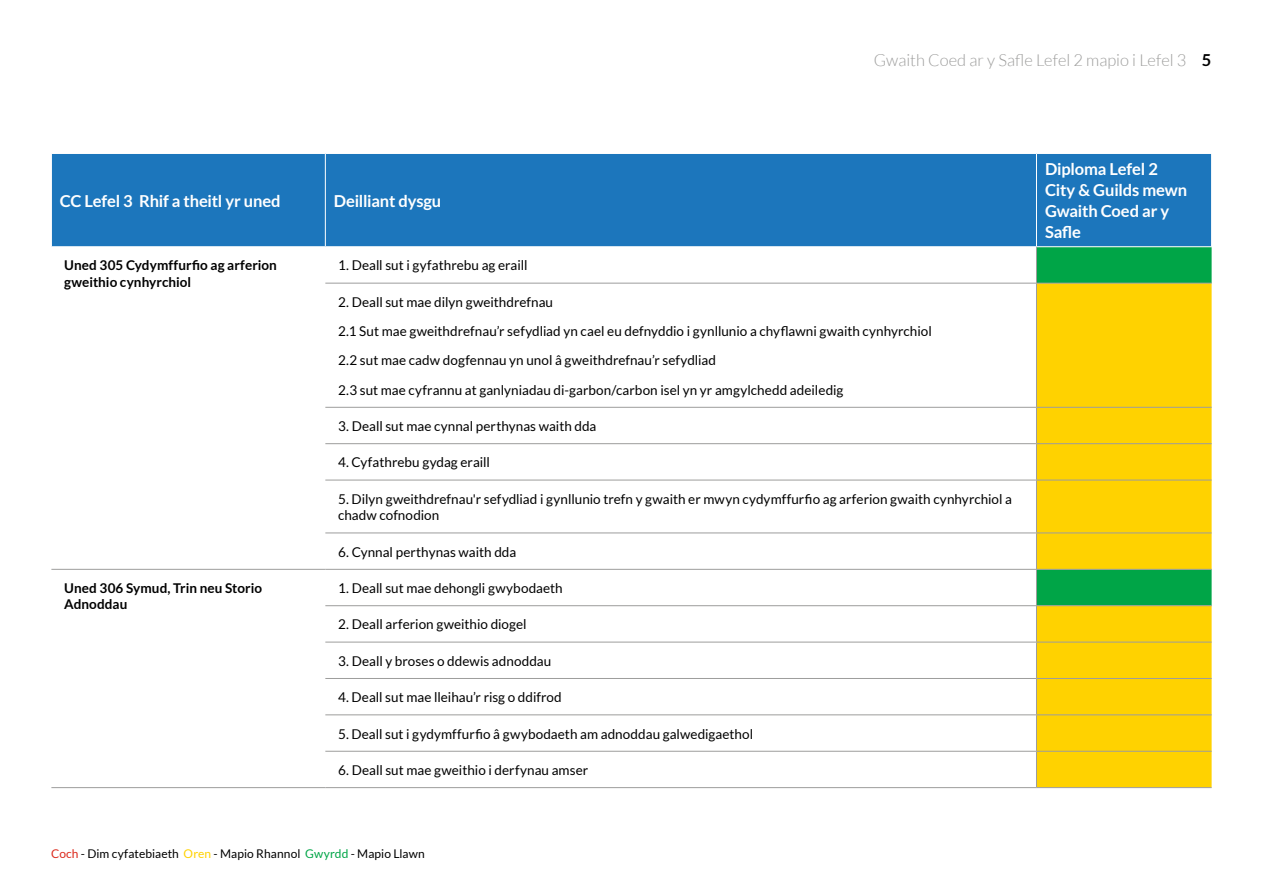
<style>
.page{position:relative;width:1263px;height:893px;background:#fff}
.page>*{position:absolute;margin:0;border:0;box-sizing:border-box;transform-origin:0 0}
.t1{font:700 16.5px/21px "Lato";letter-spacing:-.01em;color:#fff}
.t2{font:300 16.5px "Lato";color:#9d9d9c}
.t3{font:13.5px/29.2px "Lato";color:#000}
.t4{font:700 13.5px/16.5px "Lato";letter-spacing:.005em;color:#000}
.t5{font:12px "Lato";letter-spacing:.005em;color:#000}
.s1{font-weight:700;color:#000}
.s2{color:#db291c}
.s3{color:#ffd200}
.s4{color:#00a547}
</style>
<div class="page">
<div style="left:52px;top:154px;width:1159px;height:92px;background:#1c76bc"></div>
<div style="left:1037px;top:247px;width:174px;height:36px;background:#00a547"></div>
<svg style="left:1037px;top:284px;width:174px;height:503px;background:#ecce05"></svg>
<hr style="left:325px;top:283px;width:711px;height:1px;background:#9d9d9c">
<hr style="left:1036px;top:283px;width:175px;height:1px;background:#9d9d9c">
<hr style="left:325px;top:407px;width:711px;height:1px;background:#9d9d9c">
<hr style="left:1036px;top:407px;width:175px;height:1px;background:#9d9d9c">
<hr style="left:325px;top:443px;width:711px;height:1px;background:#9d9d9c">
<hr style="left:1036px;top:443px;width:175px;height:1px;background:#9d9d9c">
<hr style="left:325px;top:480px;width:711px;height:1px;background:#9d9d9c">
<hr style="left:1036px;top:480px;width:175px;height:1px;background:#9d9d9c">
<hr style="left:325px;top:533px;width:711px;height:1px;background:#9d9d9c">
<hr style="left:1036px;top:533px;width:175px;height:1px;background:#9d9d9c">
<hr style="left:325px;top:569px;width:711px;height:1px;background:#9d9d9c">
<hr style="left:1036px;top:569px;width:175px;height:1px;background:#9d9d9c">
<hr style="left:325px;top:605px;width:711px;height:1px;background:#9d9d9c">
<hr style="left:1036px;top:605px;width:175px;height:1px;background:#9d9d9c">
<hr style="left:325px;top:642px;width:711px;height:1px;background:#9d9d9c">
<hr style="left:1036px;top:642px;width:175px;height:1px;background:#9d9d9c">
<hr style="left:325px;top:678px;width:711px;height:1px;background:#9d9d9c">
<hr style="left:1036px;top:678px;width:175px;height:1px;background:#9d9d9c">
<hr style="left:325px;top:714px;width:711px;height:1px;background:#9d9d9c">
<hr style="left:1036px;top:714px;width:175px;height:1px;background:#9d9d9c">
<hr style="left:325px;top:751px;width:711px;height:1px;background:#9d9d9c">
<hr style="left:1036px;top:751px;width:175px;height:1px;background:#9d9d9c">
<hr style="left:325px;top:787px;width:711px;height:1px;background:#9d9d9c">
<hr style="left:1036px;top:787px;width:175px;height:1px;background:#9d9d9c">
<hr style="left:325px;top:154px;width:1px;height:92px;background:#fff">
<hr style="left:51px;top:569px;width:274px;height:1px;background:#9d9d9c">
<hr style="left:51px;top:787px;width:274px;height:1px;background:#9d9d9c">
<hr style="left:1036px;top:247px;width:1px;height:36px;background:#9d9d9c">
<hr style="left:1036px;top:283px;width:1px;height:124px;background:#9d9d9c">
<hr style="left:1036px;top:408px;width:1px;height:35px;background:#9d9d9c">
<hr style="left:1036px;top:444px;width:1px;height:36px;background:#9d9d9c">
<hr style="left:1036px;top:480px;width:1px;height:53px;background:#9d9d9c">
<hr style="left:1036px;top:533px;width:1px;height:36px;background:#9d9d9c">
<hr style="left:1036px;top:570px;width:1px;height:35px;background:#9d9d9c">
<hr style="left:1036px;top:606px;width:1px;height:36px;background:#9d9d9c">
<hr style="left:1036px;top:642px;width:1px;height:36px;background:#9d9d9c">
<hr style="left:1036px;top:679px;width:1px;height:35px;background:#9d9d9c">
<hr style="left:1036px;top:715px;width:1px;height:36px;background:#9d9d9c">
<hr style="left:1036px;top:752px;width:1px;height:35px;background:#9d9d9c">
<hr style="left:1036px;top:154px;width:1px;height:92px;background:#fff">
<p class="t1" style="left:60px;top:190px;width:222px">CC Lefel 3 Rhif a theitl yr uned</p>
<p class="t1" style="left:334px;top:190px;width:109px">Deilliant dysgu</p>
<p class="t2" style="left:874px;top:52px;width:339px">Gwaith Coed ar y Safle Lefel 2 mapio i Lefel 3 <span class="s1">5</span></p>
<p class="t1" style="left:1045px;top:158px;width:144px">Diploma Lefel 2<br>City &amp; Guilds mewn<br>Gwaith Coed ar y<br>Safle</p>
<p class="t4" style="left:64px;top:257px;width:214px">Uned 305 Cydymffurfio ag arferion gweithio cynhyrchiol</p>
<p class="t3" style="left:338px;top:251px;width:191px">1. Deall sut i gyfathrebu ag eraill</p>
<p class="t3" style="left:338px;top:287px;width:595px">2. Deall sut mae dilyn gweithdrefnau<br>2.1 Sut mae gweithdrefnau’r sefydliad yn cael eu defnyddio i gynllunio a chyflawni gwaith cynhyrchiol 2.2 sut mae cadw dogfennau yn unol â gweithdrefnau’r sefydliad<br>2.3 sut mae cyfrannu at ganlyniadau di-garbon/carbon isel yn yr amgylchedd adeiledig</p>
<p class="t3" style="left:338px;top:411px;width:260px">3. Deall sut mae cynnal perthynas waith dda</p>
<p class="t3" style="left:338px;top:448px;width:153px">4. Cyfathrebu gydag eraill</p>
<p class="t3" style="left:338px;top:490px;width:675px;line-height:16.5px">5. Dilyn gweithdrefnau'r sefydliad i gynllunio trefn y gwaith er mwyn cydymffurfio ag arferion gwaith cynhyrchiol a chadw cofnodion</p>
<p class="t3" style="left:338px;top:537px;width:180px">6. Cynnal perthynas waith dda</p>
<p class="t4" style="left:64px;top:580px;width:199px">Uned 306 Symud, Trin neu Storio<br>Adnoddau</p>
<p class="t3" style="left:338px;top:573px;width:226px">1. Deall sut mae dehongli gwybodaeth</p>
<p class="t3" style="left:338px;top:610px;width:190px">2. Deall arferion gweithio diogel</p>
<p class="t3" style="left:338px;top:646px;width:215px">3. Deall y broses o ddewis adnoddau</p>
<p class="t3" style="left:338px;top:682px;width:225px">4. Deall sut mae lleihau’r risg o ddifrod</p>
<p class="t3" style="left:338px;top:719px;width:417px">5. Deall sut i gydymffurfio â gwybodaeth am adnoddau galwedigaethol</p>
<p class="t3" style="left:338px;top:755px;width:252px">6. Deall sut mae gweithio i derfynau amser</p>
<p class="t5" style="left:51px;top:847px;width:375px"><span class="s2">Coch</span> - Dim cyfatebiaeth <span class="s3">Oren</span> - Mapio Rhannol <span class="s4">Gwyrdd</span> - Mapio Llawn</p>
</div>
